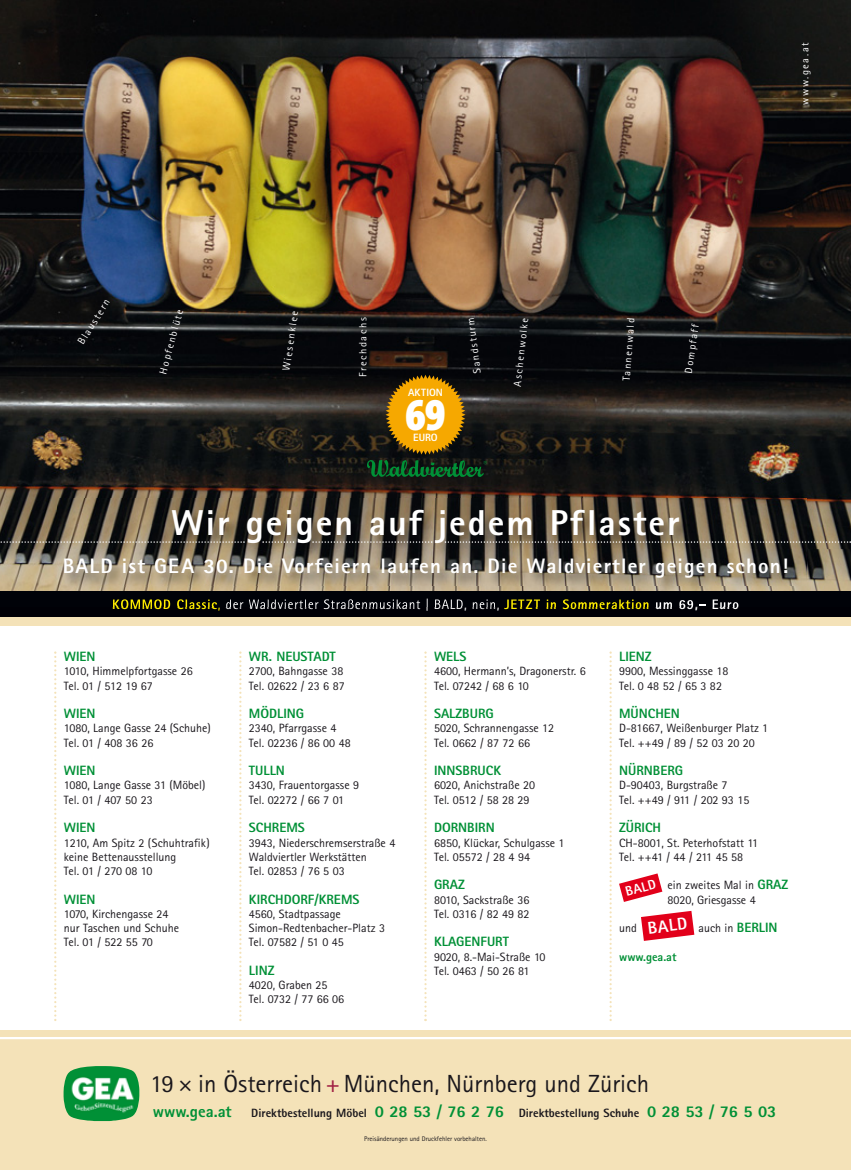
<style>
.page{position:relative;width:851px;height:1170px;background:#fff}
.page>*{position:absolute;margin:0;border:0;box-sizing:border-box;transform-origin:0 0}
.t1{font:900 43.95px "The Sans Cd LF9";color:#fff}
.t2{font:800 36px "Rotis Sans Serif";letter-spacing:.055em;color:#fff}
.t3{font:24.75px "Rotis Sans Serif";color:#1a171c}
.t4{font:800 20.85px "Rotis Sans Serif";letter-spacing:.055em;color:#fff}
.t5{font:800 17.25px "Rotis Sans Serif";color:#fff}
.t6{font:800 13.5px "Rotis Sans Serif";color:#009036}
.t7{font:800 13.5px "Rotis Sans Serif";color:#fff}
.t8{font:13.2px "Rotis Sans Serif";letter-spacing:.05em;color:#fff}
.t9{font:12px/14.2px "Rotis Sans Serif";color:#1a171c}
.t10{font:800 12px "Rotis Sans Serif";color:#1a171c}
.t11{font:800 12px "Rotis Sans Serif";color:#009036}
.t12{font:10.5px "Rotis Sans Serif";letter-spacing:.15em;color:#fff}
.t13{font:800 10.5px "Rotis Sans Serif";color:#fff}
.t14{font:6.75px "Rotis Sans Serif";color:#1a171c}
.s1{font-weight:800;color:#ffed00}
.s2{color:#ffed00}
.s3{font-weight:800}
.s4{font-weight:800;font-size:13.5px;color:#009036}
.s5{font-family:"The Sans Semi Light Expert"}
.s6{color:#a12144}
.s7{font-size:16.5px;color:#009036}
</style>
<div class="page">
<img style="left:0;top:0;width:850px;height:549px">
<div style="left:0;top:1029px;width:850px;height:140px;background:#f4e2b8"></div>
<img style="left:64px;top:1066px;width:75px;height:54px">
<svg style="left:385px;top:374px;width:80px;height:80px;background:#b37c05"></svg>
<div style="left:0;top:600px;width:850px;height:25px;background:#f4e2b8"></div>
<hr style="left:0;top:1036px;width:850px;height:3px;background:#fff">
<svg style="left:239px;top:651px;width:2px;height:369px"></svg>
<svg style="left:54px;top:651px;width:2px;height:369px"></svg>
<svg style="left:424px;top:651px;width:2px;height:369px"></svg>
<svg style="left:609px;top:651px;width:2px;height:369px"></svg>
<div style="left:0;top:591px;width:850px;height:26px;background:#000006"></div>
<img style="left:368px;top:460px;width:119px;height:16px">
<img style="left:57px;top:499px;width:749px;height:50px">
<img style="left:0;top:549px;width:850px;height:57px">
<img style="left:113px;top:599px;width:104px;height:7px">
<img style="left:226px;top:599px;width:114px;height:7px">
<svg style="left:504px;top:599px;width:12px;height:8px"></svg>
<img style="left:518px;top:599px;width:14px;height:7px">
<img style="left:534px;top:599px;width:114px;height:7px">
<img style="left:656px;top:600px;width:41px;height:6px">
<svg style="left:699px;top:604px;width:6px;height:2px"></svg>
<img style="left:712px;top:599px;width:26px;height:7px">
<svg style="left:444px;top:541px;width:406px;height:1px"></svg>
<svg style="left:0;top:541px;width:245px;height:1px"></svg>
<svg style="left:262px;top:541px;width:32px;height:1px"></svg>
<svg style="left:312px;top:541px;width:120px;height:1px"></svg>
<svg style="left:619px;top:873px;width:43px;height:28px"></svg>
<svg style="left:641px;top:910px;width:53px;height:30px"></svg>
<p class="t12" style="left:801px;top:105px;width:64px;rotate:-90deg">www.gea.at</p>
<p class="t12" style="left:77px;top:341px;width:53px;rotate:-58deg">Blaustern</p>
<p class="t12" style="left:159px;top:372px;width:68px;rotate:-75deg">Hopfenblüte</p>
<p class="t12" style="left:282px;top:370px;width:62px;rotate:-82deg">Wiesenklee</p>
<p class="t12" style="left:359px;top:377px;width:61px;rotate:-90deg">Frechdachs</p>
<p class="t12" style="left:473px;top:374px;width:58px;rotate:-97deg">Sandsturm</p>
<p class="t12" style="left:513px;top:386px;width:71px;rotate:-84deg">Aschenwolke</p>
<p class="t12" style="left:622px;top:381px;width:65px;rotate:-86deg">Tannenwald</p>
<p class="t12" style="left:684px;top:372px;width:51px;rotate:-82deg">Dompfaff</p>
<p class="t13" style="left:408px;top:389px;width:36px">AKTION</p>
<h1 class="t1" style="left:405px;top:398px;width:41px">69</h1>
<p class="t13" style="left:413px;top:434px;width:26px">EURO</p>
<h2 class="t2" style="left:171px;top:510px;width:510px">Wir geigen auf jedem Pflaster</h2>
<h3 class="t4" style="left:63px;top:559px;width:727px">BALD ist GEA 30. Die Vorfeiern laufen an. Die Waldviertler geigen schon!</h3>
<p class="t8" style="left:112px;top:599px;width:628px"><span class="s1">KOMMOD Classic</span><span class="s2">,</span> der Waldviertler Straßenmusikant | BALD, nein, <span class="s1">JETZT in Sommeraktion</span> <span class="s3">um 69,– Euro</span></p>
<p class="t6" style="left:64px;top:651px;width:33px">WIEN</p>
<p class="t9" style="left:64px;top:665px;width:130px">1010, Himmelpfortgasse 26<br>Tel. 01 / 512 19 67</p>
<p class="t6" style="left:64px;top:708px;width:33px">WIEN</p>
<p class="t9" style="left:64px;top:722px;width:148px">1080, Lange Gasse 24 (Schuhe)<br>Tel. 01 / 408 36 26</p>
<p class="t6" style="left:64px;top:765px;width:33px">WIEN</p>
<p class="t9" style="left:64px;top:779px;width:143px">1080, Lange Gasse 31 (Möbel)<br>Tel. 01 / 407 50 23</p>
<p class="t6" style="left:64px;top:822px;width:33px">WIEN</p>
<p class="t9" style="left:64px;top:836px;width:147px">1210, Am Spitz 2 (Schuhtrafik) keine Bettenausstellung<br>Tel. 01 / 270 08 10</p>
<p class="t6" style="left:64px;top:894px;width:33px">WIEN</p>
<p class="t9" style="left:64px;top:907px;width:117px">1070, Kirchengasse 24 nur Taschen und Schuhe<br>Tel. 01 / 522 55 70</p>
<p class="t6" style="left:249px;top:651px;width:88px">WR. NEUSTADT</p>
<p class="t9" style="left:249px;top:665px;width:97px">2700, Bahngasse 38<br>Tel. 02622 / 23 6 87</p>
<p class="t6" style="left:249px;top:708px;width:57px">MÖDLING</p>
<p class="t9" style="left:249px;top:722px;width:103px">2340, Pfarrgasse 4<br>Tel. 02236 / 86 00 48</p>
<p class="t6" style="left:249px;top:765px;width:37px">TULLN</p>
<p class="t9" style="left:249px;top:779px;width:112px">3430, Frauentorgasse 9<br>Tel. 02272 / 66 7 01</p>
<p class="t6" style="left:249px;top:822px;width:58px">SCHREMS</p>
<p class="t9" style="left:249px;top:836px;width:148px">3943, Niederschremserstraße 4<br>Waldviertler Werkstätten<br>Tel. 02853 / 76 5 03</p>
<p class="t6" style="left:249px;top:894px;width:112px">KIRCHDORF/KREMS</p>
<p class="t9" style="left:249px;top:907px;width:137px">4560, Stadtpassage<br>Simon-Redtenbacher-Platz 3<br>Tel. 07582 / 51 0 45</p>
<p class="t6" style="left:249px;top:965px;width:27px">LINZ</p>
<p class="t9" style="left:249px;top:978px;width:97px">4020, Graben 25<br>Tel. 0732 / 77 66 06</p>
<p class="t6" style="left:434px;top:651px;width:34px">WELS</p>
<p class="t9" style="left:434px;top:665px;width:153px">4600, Hermann’s, Dragonerstr. 6<br>Tel. 07242 / 68 6 10</p>
<p class="t6" style="left:434px;top:708px;width:61px">SALZBURG</p>
<p class="t9" style="left:434px;top:722px;width:122px">5020, Schrannengasse 12<br>Tel. 0662 / 87 72 66</p>
<p class="t6" style="left:434px;top:765px;width:69px">INNSBRUCK</p>
<p class="t9" style="left:434px;top:779px;width:103px">6020, Anichstraße 20<br>Tel. 0512 / 58 28 29</p>
<p class="t6" style="left:434px;top:822px;width:62px">DORNBIRN</p>
<p class="t9" style="left:434px;top:836px;width:132px">6850, Klückar, Schulgasse 1<br>Tel. 05572 / 28 4 94</p>
<p class="t6" style="left:434px;top:879px;width:32px">GRAZ</p>
<p class="t9" style="left:434px;top:893px;width:97px">8010, Sackstraße 36<br>Tel. 0316 / 82 49 82</p>
<p class="t6" style="left:434px;top:936px;width:76px">KLAGENFURT</p>
<p class="t9" style="left:434px;top:950px;width:113px">9020, 8.-Mai-Straße 10<br>Tel. 0463 / 50 26 81</p>
<p class="t6" style="left:619px;top:651px;width:34px">LIENZ</p>
<p class="t9" style="left:619px;top:665px;width:111px">9900, Messinggasse 18<br>Tel. 0 48 52 / 65 3 82</p>
<p class="t6" style="left:619px;top:708px;width:62px">MÜNCHEN</p>
<p class="t9" style="left:619px;top:722px;width:151px">D-81667, Weißenburger Platz 1<br>Tel. ++49 / 89 / 52 03 20 20</p>
<p class="t6" style="left:619px;top:765px;width:66px">NÜRNBERG</p>
<p class="t9" style="left:619px;top:779px;width:132px">D-90403, Burgstraße 7<br>Tel. ++49 / 911 / 202 93 15</p>
<p class="t6" style="left:619px;top:822px;width:44px">ZÜRICH</p>
<p class="t9" style="left:619px;top:836px;width:141px">CH-8001, St. Peterhofstatt 11<br>Tel. ++41 / 44 / 211 45 58</p>
<p class="t9" style="left:667px;top:879px;width:122px">ein zweites Mal in <span class="s4">GRAZ<br></span>8020, Griesgasse 4</p>
<p class="t9" style="left:619px;top:921px;width:19px">und</p>
<p class="t9" style="left:698px;top:921px;width:81px">auch in <span class="s4">BERLIN</span></p>
<p class="t11" style="left:619px;top:952px;width:59px">www.gea.at</p>
<p class="t7" style="left:624px;top:887px;width:33px;rotate:-15deg">BALD</p>
<h3 class="t5" style="left:647px;top:922px;width:41px;rotate:-7deg">BALD</h3>
<h3 class="t3" style="left:150px;top:1074px;width:500px">19 <span class="s5">*</span> in Österreich <span class="s6">+</span>München, Nürnberg und Zürich</h3>
<p class="t10" style="left:153px;top:1109px;width:625px"><span class="s7">www.gea.at</span> Direktbestellung Möbel <span class="s7">0 28 53 / 76 2 76</span> Direktbestellung Schuhe <span class="s7">0 28 53 / 76 5 03</span></p>
<p class="t14" style="left:364px;top:1135px;width:124px">Preisänderungen und Druckfehler vorbehalten.</p>
</div>
